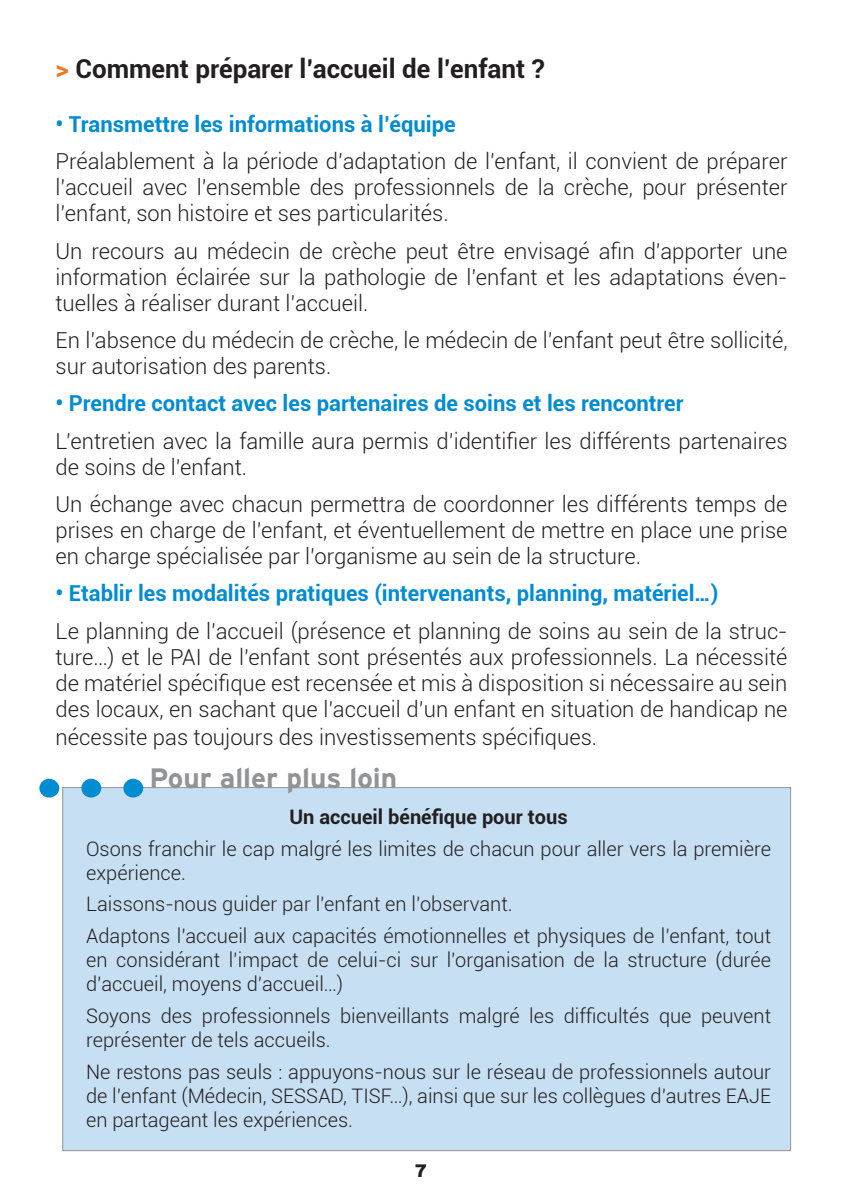
<style>
.page{position:relative;width:842px;height:1191px;background:#fff}
.page>*{position:absolute;margin:0;border:0;box-sizing:border-box;transform-origin:0 0}
.t1{font:168px "Bodoni";color:#008cd2}
.t2{font:700 28px "Interstate";color:#919396}
.t3{font:700 26px "Roboto";color:#231f20}
.t4{font:300 22px/26px "Roboto";color:#231f20;text-align:justify}
.t5{font:700 22px "Roboto";color:#008cd2}
.t6{font:300 20px/24px "Roboto";color:#231f20}
.t7{font:700 20px "Roboto";color:#231f20}
.t8{font:900 18px "Interstate";color:#231f20}
.s1{color:#f47521}
</style>
<div class="page">
<div style="left:62px;top:787px;width:729px;height:364px;background:#c7dff3;border:1px solid #939598"></div>
<p class="t3" style="left:56px;top:50px;width:491px"><span class="s1">&gt;</span> Comment préparer l’accueil de l’enfant ?</p>
<p class="t5" style="left:56px;top:109px;width:402px">• Transmettre les informations à l’équipe</p>
<p class="t4" style="left:56px;top:148px;width:733px">Préalablement à la période d’adaptation de l’enfant, il convient de préparer l’accueil avec l’ensemble des professionnels de la crèche, pour présenter l’enfant, son histoire et ses particularités.</p>
<p class="t4" style="left:56px;top:237px;width:733px">Un recours au médecin de crèche peut être envisagé afin d’apporter une information éclairée sur la pathologie de l’enfant et les adaptations éven&shy;tuelles à réaliser durant l’accueil.</p>
<p class="t4" style="left:56px;top:326px;width:733px">En l’absence du médecin de crèche, le médecin de l’enfant peut être sollicité, sur autorisation des parents.</p>
<p class="t5" style="left:56px;top:388px;width:629px">• Prendre contact avec les partenaires de soins et les rencontrer</p>
<p class="t4" style="left:56px;top:427px;width:733px">L’entretien avec la famille aura permis d’identifier les différents partenaires de soins de l’enfant.</p>
<p class="t4" style="left:56px;top:490px;width:733px">Un échange avec chacun permettra de coordonner les différents temps de prises en charge de l’enfant, et éventuellement de mettre en place une prise en charge spécialisée par l’organisme au sein de la structure.</p>
<p class="t5" style="left:56px;top:578px;width:664px">• Etablir les modalités pratiques (intervenants, planning, matériel…)</p>
<p class="t4" style="left:56px;top:617px;width:733px">Le planning de l’accueil (présence et planning de soins au sein de la struc&shy;ture…) et le PAI de l’enfant sont présentés aux professionnels. La nécessité de matériel spécifique est recensée et mis à disposition si nécessaire au sein des locaux, en sachant que l’accueil d’un enfant en situation de handicap ne</p>
<p class="t4" style="left:56px;top:723px;width:543px">nécessite pas toujours des investissements spécifiques.</p>
<h1 class="t1" style="left:28px;top:647px;width:128px">...</h1>
<p class="t2" style="left:149px;top:761px;width:249px">Pour aller plus loin</p>
<p class="t7" style="left:289px;top:802px;width:280px">Un accueil bénéfique pour tous</p>
<p class="t6" style="left:86px;top:835px;width:686px">Osons franchir le cap malgré les limites de chacun pour aller vers la première expérience.</p>
<p class="t6" style="left:86px;top:887px;width:686px;line-height:32px">Laissons-nous guider par l’enfant en l’observant.<br>Adaptons l’accueil aux capacités émotionnelles et physiques de l’enfant, tout</p>
<p class="t6" style="left:86px;top:947px;width:686px">en considérant l’impact de celui-ci sur l’organisation de la structure (durée d’accueil, moyens d’accueil…)</p>
<p class="t6" style="left:86px;top:1003px;width:686px">Soyons des professionnels bienveillants malgré les difficultés que peuvent représenter de tels accueils.</p>
<p class="t6" style="left:86px;top:1059px;width:686px;text-align:justify">Ne restons pas seuls : appuyons-nous sur le réseau de professionnels autour de l’enfant (Médecin, SESSAD, TISF…), ainsi que sur les collègues d’autres EAJE en partageant les expériences.</p>
<p class="t8" style="left:415px;top:1159px;width:14px">7</p>
</div>
